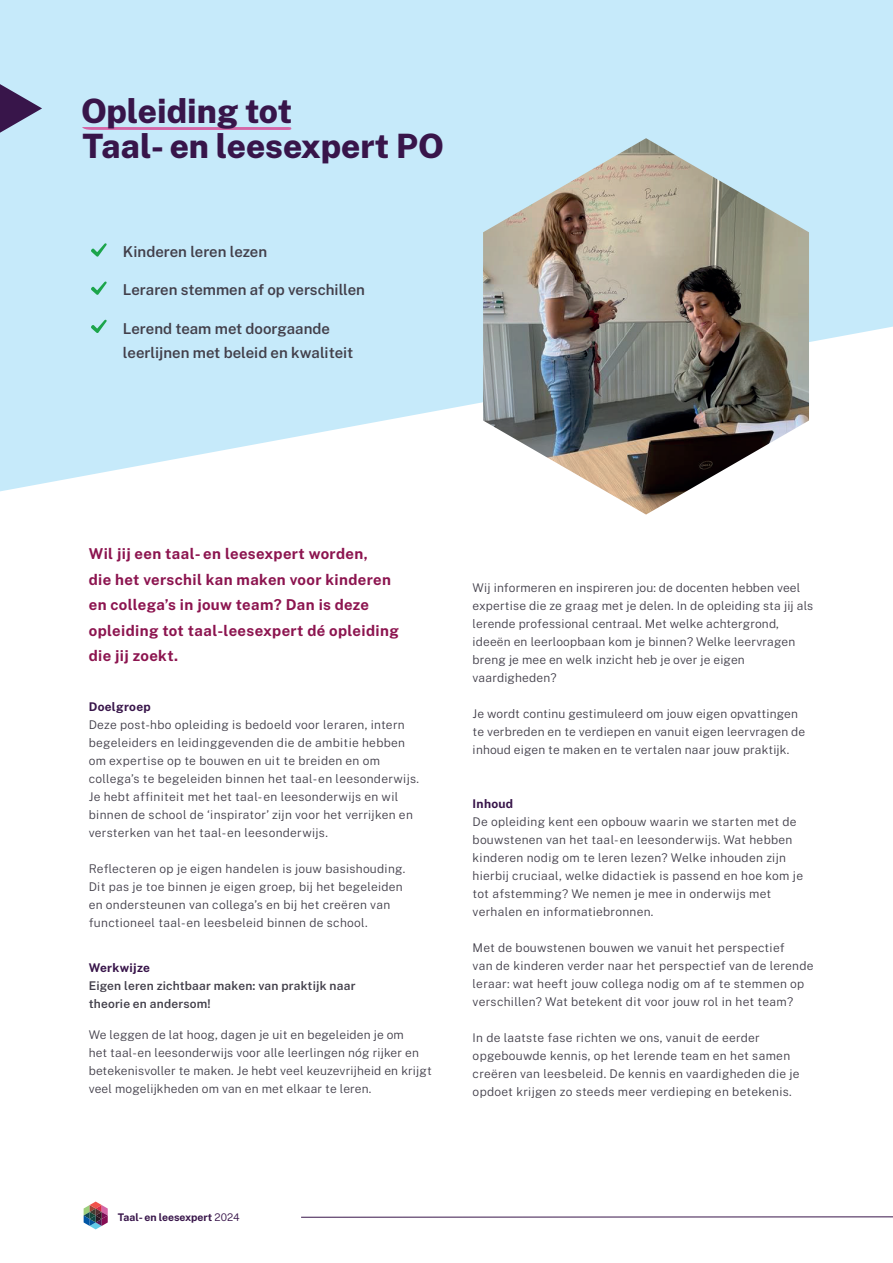
<style>
.page{position:relative;width:893px;height:1263px;background:#fff}
.page>*{position:absolute;margin:0;border:0;box-sizing:border-box;transform-origin:0 0}
.t1{font:800 33.6px/35.7px "Public Sans";color:#38154a}
.t2{font:700 15px/25.5px "Public Sans";letter-spacing:.025em;color:#8c144f}
.t3{font:600 15px/24px "Public Sans";color:#423f4a}
.t4{font:300 12px/18px "Public Sans";letter-spacing:.02em;color:#423f4a}
.t5{font:600 12px/18px "Public Sans";letter-spacing:.015em;color:#423f4a}
.t6{font:700 12px "Public Sans";letter-spacing:.025em;color:#38154a}
.t7{font:700 10.5px "Public Sans";color:#38154a}
.s1{font-weight:300}
</style>
<div class="page">
<svg style="left:0;top:0;width:893px;height:491px;background:#ccecfa"></svg>
<svg style="left:0;top:84px;width:42px;height:49px;background:#7f80a2"></svg>
<svg style="left:91px;top:243px;width:16px;height:14px"></svg>
<svg style="left:91px;top:281px;width:16px;height:14px"></svg>
<svg style="left:91px;top:320px;width:16px;height:13px"></svg>
<svg style="left:82px;top:127px;width:210px;height:3px"></svg>
<svg style="left:301px;top:1216px;width:592px;height:2px"></svg>
<svg style="left:84px;top:1201px;width:24px;height:28px"></svg>
<img style="left:483px;top:138px;width:326px;height:377px">
<h1 class="t1" style="left:81px;top:90px;width:365px">Opleiding tot<br>Taal- en leesexpert PO</h1>
<p class="t3" style="left:123px;top:238px;width:146px">Kinderen leren lezen</p>
<p class="t3" style="left:123px;top:276px;width:244px">Leraren stemmen af op verschillen</p>
<p class="t3" style="left:123px;top:316px;width:232px">Lerend team met doorgaande leerlijnen met beleid en kwaliteit</p>
<p class="t2" style="left:89px;top:540px;width:312px">Wil jij een taal- en leesexpert worden,<br>die het verschil kan maken voor kinderen en collega’s in jouw team? Dan is deze opleiding tot taal-leesexpert dé opleiding die jij zoekt.</p>
<p class="t6" style="left:89px;top:698px;width:63px">Doelgroep</p>
<p class="t4" style="left:89px;top:715px;width:332px">Deze post-hbo opleiding is bedoeld voor leraren, intern begeleiders en leidinggevenden die de ambitie hebben om expertise op te bouwen en uit te breiden en om collega’s te begeleiden binnen het taal- en leesonderwijs.<br>Je hebt affiniteit met het taal- en leesonderwijs en wil binnen de school de ‘inspirator’ zijn voor het verrijken en versterken van het taal- en leesonderwijs.</p>
<p class="t4" style="left:89px;top:859px;width:318px">Reflecteren op je eigen handelen is jouw basishouding.<br>Dit pas je toe binnen je eigen groep, bij het begeleiden en ondersteunen van collega’s en bij het creëren van functioneel taal- en leesbeleid binnen de school.</p>
<p class="t6" style="left:89px;top:959px;width:63px">Werkwijze</p>
<p class="t5" style="left:89px;top:976px;width:268px">Eigen leren zichtbaar maken: van praktijk naar theorie en andersom!</p>
<p class="t4" style="left:89px;top:1025px;width:345px">We leggen de lat hoog, dagen je uit en begeleiden je om<br>het taal- en leesonderwijs voor alle leerlingen nóg rijker en betekenisvoller te maken. Je hebt veel keuzevrijheid en krijgt veel mogelijkheden om van en met elkaar te leren.</p>
<p class="t4" style="left:473px;top:578px;width:342px">Wij informeren en inspireren jou: de docenten hebben veel expertise die ze graag met je delen. In de opleiding sta jij als lerende professional centraal. Met welke achtergrond, ideeën en leerloopbaan kom je binnen? Welke leervragen breng je mee en welk inzicht heb je over je eigen vaardigheden?</p>
<p class="t4" style="left:473px;top:704px;width:334px">Je wordt continu gestimuleerd om jouw eigen opvattingen te verbreden en te verdiepen en vanuit eigen leervragen de inhoud eigen te maken en te vertalen naar jouw praktijk.</p>
<p class="t6" style="left:473px;top:794px;width:42px">Inhoud</p>
<p class="t4" style="left:473px;top:811px;width:332px">De opleiding kent een opbouw waarin we starten met de bouwstenen van het taal- en leesonderwijs. Wat hebben kinderen nodig om te leren lezen? Welke inhouden zijn hierbij cruciaal, welke didactiek is passend en hoe kom je tot afstemming? We nemen je mee in onderwijs met verhalen en informatiebronnen.</p>
<p class="t4" style="left:473px;top:937px;width:342px">Met de bouwstenen bouwen we vanuit het perspectief<br>van de kinderen verder naar het perspectief van de lerende leraar: wat heeft jouw collega nodig om af te stemmen op verschillen? Wat betekent dit voor jouw rol in het team?</p>
<p class="t4" style="left:473px;top:1027px;width:328px">In de laatste fase richten we ons, vanuit de eerder opgebouwde kennis, op het lerende team en het samen creëren van leesbeleid. De kennis en vaardigheden die je opdoet krijgen zo steeds meer verdieping en betekenis.</p>
<p class="t7" style="left:118px;top:1209px;width:123px">Taal- en leesexpert <span class="s1">2024</span></p>
</div>
